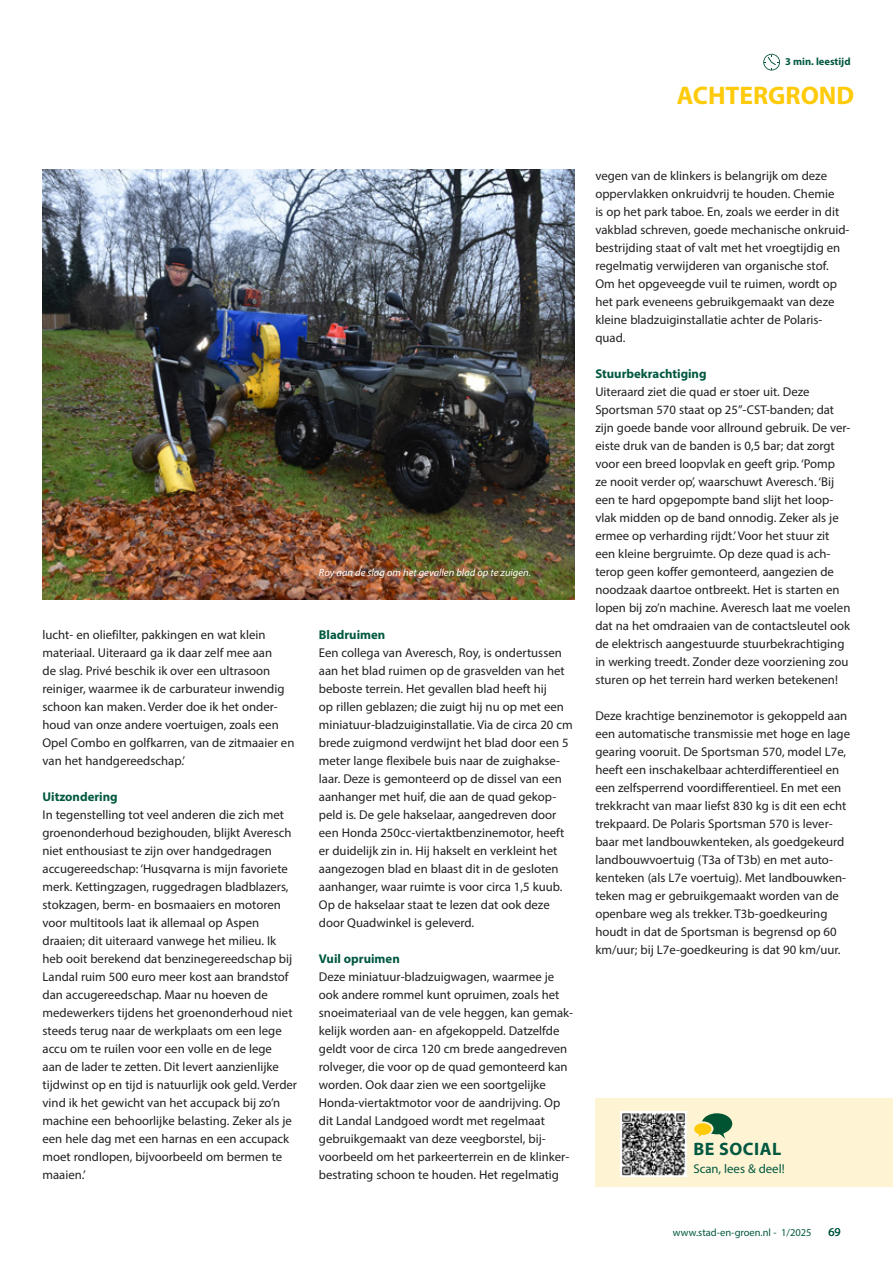
<style>
.page{position:relative;width:893px;height:1263px;background:#fff}
.page>*{position:absolute;margin:0;border:0;box-sizing:border-box;transform-origin:0 0}
.t1{font:700 25.5px "Myriad Pro";color:#feca0a}
.t2{font:700 18px "Myriad Pro";letter-spacing:.03em;color:#005840}
.t3{font:12.75px/18px "Myriad Pro";color:#231f20}
.t4{font:700 12.75px "Myriad Pro";color:#005840}
.t5{font:12.75px "Myriad Pro";color:#005840}
.t6{font:12px "Myriad Pro";color:#005840}
.t7{font:italic 10.5px "Myriad Pro";color:#fff}
.t8{font:10.5px "Myriad Pro";color:#005840}
.t9{font:700 10.5px "Myriad Pro";color:#005840}
</style>
<div class="page">
<img style="left:43px;top:170px;width:531px;height:430px">
<svg style="left:763px;top:54px;width:17px;height:16px"></svg>
<div style="left:595px;top:1098px;width:298px;height:88px;background:#fef3d2"></div>
<img style="left:621px;top:1111px;width:65px;height:66px">
<svg style="left:694px;top:1113px;width:38px;height:26px"></svg>
<p class="t9" style="left:785px;top:54px;width:67px">3 min. leestijd</p>
<h1 class="t1" style="left:677px;top:78px;width:179px">ACHTERGROND</h1>
<p class="t3" style="left:43px;top:626px;width:253px">lucht- en oliefilter, pakkingen en wat klein materiaal. Uiteraard ga ik daar zelf mee aan<br>de slag. Privé beschik ik over een ultrasoon reiniger, waarmee ik de carburateur inwendig schoon kan maken. Verder doe ik het onder&shy;houd van onze andere voertuigen, zoals een Opel Combo en golfkarren, van de zitmaaier en van het handgereedschap.’</p>
<p class="t4" style="left:43px;top:788px;width:77px">Uitzondering</p>
<p class="t3" style="left:43px;top:806px;width:256px">In tegenstelling tot veel anderen die zich met groenonderhoud bezighouden, blijkt Averesch niet enthousiast te zijn over handgedragen accugereedschap: ‘Husqvarna is mijn favoriete merk. Kettingzagen, ruggedragen bladblazers, stokzagen, berm- en bosmaaiers en motoren voor multitools laat ik allemaal op Aspen draaien; dit uiteraard vanwege het milieu. Ik heb ooit berekend dat benzinegereedschap bij Landal ruim 500 euro meer kost aan brandstof dan accugereedschap. Maar nu hoeven de medewerkers tijdens het groenonderhoud niet steeds terug naar de werkplaats om een lege accu om te ruilen voor een volle en de lege<br>aan de lader te zetten. Dit levert aanzienlijke tijdwinst op en tijd is natuurlijk ook geld. Verder vind ik het gewicht van het accupack bij zo’n machine een behoorlijke belasting. Zeker als je een hele dag met een harnas en een accupack moet rondlopen, bijvoorbeeld om bermen te maaien.’</p>
<p class="t7" style="left:319px;top:566px;width:214px">Roy aan de slag om het gevallen blad op te zuigen.</p>
<p class="t4" style="left:319px;top:626px;width:68px">Bladruimen</p>
<p class="t3" style="left:319px;top:644px;width:255px">Een collega van Averesch, Roy, is ondertussen aan het blad ruimen op de grasvelden van het beboste terrein. Het gevallen blad heeft hij<br>op rillen geblazen; die zuigt hij nu op met een miniatuur-bladzuiginstallatie. Via de circa 20 cm brede zuigmond verdwijnt het blad door een 5 meter lange flexibele buis naar de zuighakse&shy;laar. Deze is gemonteerd op de dissel van een aanhanger met huif, die aan de quad gekop&shy;peld is. De gele hakselaar, aangedreven door een Honda 250cc-viertaktbenzinemotor, heeft er duidelijk zin in. Hij hakselt en verkleint het aangezogen blad en blaast dit in de gesloten aanhanger, waar ruimte is voor circa 1,5 kuub.<br>Op de hakselaar staat te lezen dat ook deze door Quadwinkel is geleverd.</p>
<p class="t4" style="left:319px;top:951px;width:82px">Vuil opruimen</p>
<p class="t3" style="left:319px;top:968px;width:256px">Deze miniatuur-bladzuigwagen, waarmee je ook andere rommel kunt opruimen, zoals het snoeimateriaal van de vele heggen, kan gemak&shy;kelijk worden aan- en afgekoppeld. Datzelfde geldt voor de circa 120 cm brede aangedreven rolveger, die voor op de quad gemonteerd kan worden. Ook daar zien we een soortgelijke Honda-viertaktmotor voor de aandrijving. Op dit Landal Landgoed wordt met regelmaat gebruikgemaakt van deze veegborstel, bij&shy;voorbeeld om het parkeerterrein en de klinker&shy;bestrating schoon te houden. Het regelmatig</p>
<p class="t3" style="left:595px;top:167px;width:256px">vegen van de klinkers is belangrijk om deze oppervlakken onkruidvrij te houden. Chemie<br>is op het park taboe. En, zoals we eerder in dit vakblad schreven, goede mechanische onkruid&shy;bestrijding staat of valt met het vroegtijdig en regelmatig verwijderen van organische stof.<br>Om het opgeveegde vuil te ruimen, wordt op het park eveneens gebruikgemaakt van deze kleine bladzuiginstallatie achter de Polaris&shy;quad.</p>
<p class="t4" style="left:595px;top:366px;width:113px">Stuurbekrachtiging</p>
<p class="t3" style="left:595px;top:383px;width:257px">Uiteraard ziet die quad er stoer uit. Deze Sportsman 570 staat op 25”-CST-banden; dat zijn goede bande voor allround gebruik. De ver&shy;eiste druk van de banden is 0,5 bar; dat zorgt voor een breed loopvlak en geeft grip. ‘Pomp<br>ze nooit verder op’, waarschuwt Averesch. ‘Bij een te hard opgepompte band slijt het loop&shy;vlak midden op de band onnodig. Zeker als je ermee op verharding rijdt.’ Voor het stuur zit een kleine bergruimte. Op deze quad is ach&shy;terop geen koffer gemonteerd, aangezien de noodzaak daartoe ontbreekt. Het is starten en lopen bij zo’n machine. Averesch laat me voelen dat na het omdraaien van de contactsleutel ook de elektrisch aangestuurde stuurbekrachtiging in werking treedt. Zonder deze voorziening zou sturen op het terrein hard werken betekenen!</p>
<p class="t3" style="left:595px;top:707px;width:256px">Deze krachtige benzinemotor is gekoppeld aan een automatische transmissie met hoge en lage gearing vooruit. De Sportsman 570, model L7e, heeft een inschakelbaar achterdifferentieel en een zelfsperrend voordifferentieel. En met een trekkracht van maar liefst 830 kg is dit een echt trekpaard. De Polaris Sportsman 570 is lever&shy;baar met landbouwkenteken, als goedgekeurd landbouwvoertuig (T3a of T3b) en met auto&shy;kenteken (als L7e voertuig). Met landbouwken&shy;teken mag er gebruikgemaakt worden van de openbare weg als trekker. T3b-goedkeuring houdt in dat de Sportsman is begrensd op 60 km/uur; bij L7e-goedkeuring is dat 90 km/uur.</p>
<h2 class="t2" style="left:693px;top:1137px;width:89px">BE SOCIAL</h2>
<p class="t5" style="left:693px;top:1161px;width:93px">Scan, lees &amp; deel!</p>
<p class="t8" style="left:673px;top:1226px;width:140px">www.stad-en-groen.nl - 1/2025</p>
<p class="t6" style="left:828px;top:1224px;width:14px">69</p>
</div>
